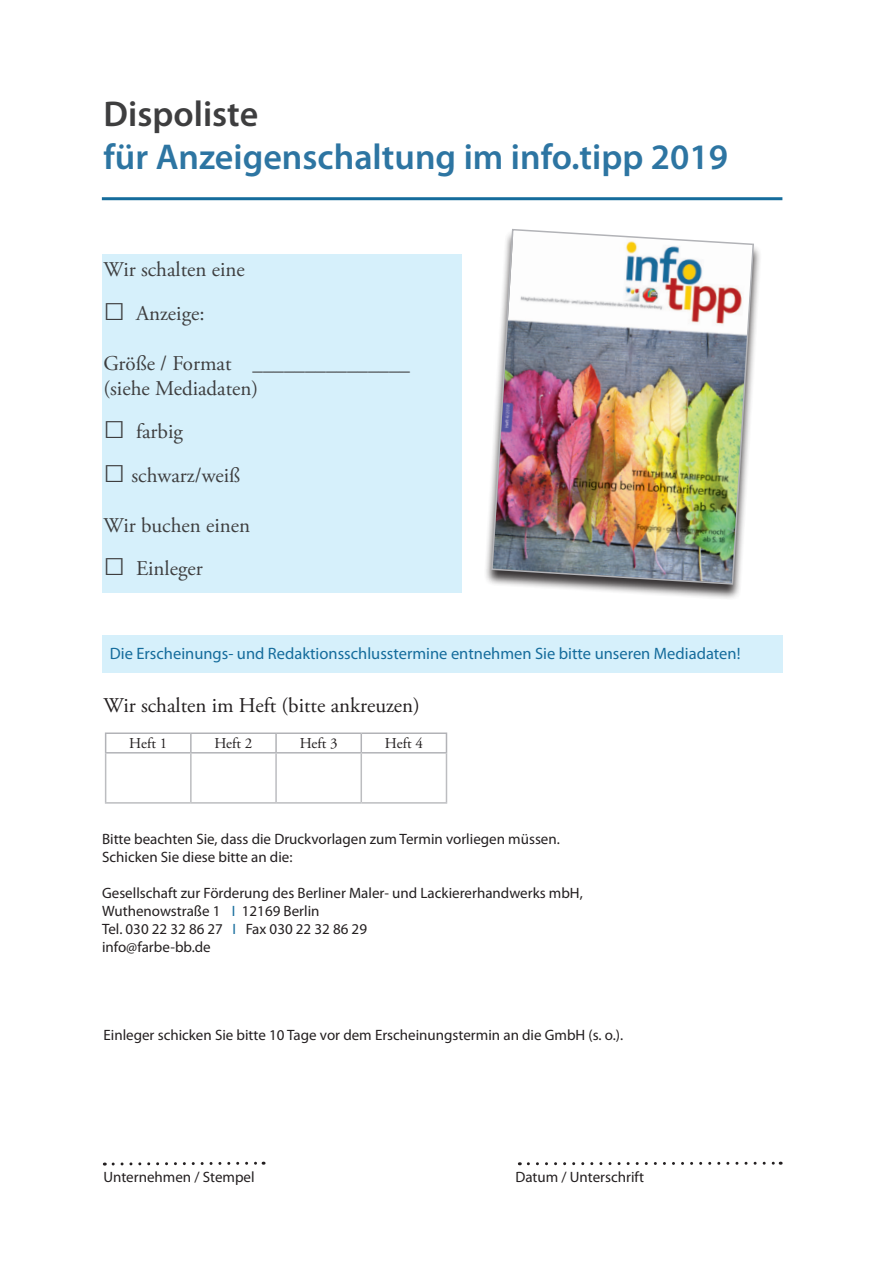
<style>
.page{position:relative;width:893px;height:1263px;background:#fff}
.page>*{position:absolute;margin:0;border:0;box-sizing:border-box;transform-origin:0 0}
.t1{font:600 36px "Myriad Pro";color:#2d75a2}
.t2{font:600 36px "Myriad Pro";color:#3e3e3f}
.t3{font:21px/25.2px "Adobe Garamond Pro";color:#3e3e3f}
.t4{font:21px "Adobe Garamond Pro";color:#231f20}
.t5{font:16.5px "Myriad Pro";color:#156c9c}
.t6{font:15px/18px "Myriad Pro";color:#231f20}
.t7{font:15px "Adobe Garamond Pro";color:#231f20}
.s1{font-family:"Trebuchet MS";font-weight:700;font-size:36px}
.s2{color:#156c9c}
</style>
<div class="page">
<div style="left:102px;top:254px;width:359px;height:339px;background:#d6f0fb"></div>
<div style="left:102px;top:635px;width:680px;height:37px;background:#d6f0fb"></div>
<svg style="left:104px;top:1161px;width:160px;height:5px"></svg>
<svg style="left:519px;top:1161px;width:262px;height:5px"></svg>
<hr style="left:105px;top:753px;width:1px;height:49px;background:#bcbdc0">
<hr style="left:190px;top:753px;width:2px;height:49px;background:#bcbdc0">
<hr style="left:275px;top:753px;width:2px;height:49px;background:#bcbdc0">
<hr style="left:361px;top:753px;width:1px;height:49px;background:#bcbdc0">
<hr style="left:446px;top:753px;width:1px;height:49px;background:#bcbdc0">
<hr style="left:105px;top:802px;width:86px;height:2px;background:#bcbdc0">
<hr style="left:191px;top:802px;width:85px;height:2px;background:#bcbdc0">
<hr style="left:276px;top:802px;width:85px;height:2px;background:#bcbdc0">
<hr style="left:361px;top:802px;width:86px;height:2px;background:#bcbdc0">
<hr style="left:105px;top:732px;width:86px;height:2px;background:#b2b3b7">
<svg style="left:105px;top:734px;width:1px;height:18px"></svg>
<hr style="left:191px;top:732px;width:85px;height:2px;background:#b2b3b7">
<svg style="left:190px;top:734px;width:2px;height:18px"></svg>
<hr style="left:276px;top:732px;width:85px;height:2px;background:#b2b3b7">
<svg style="left:275px;top:734px;width:2px;height:18px"></svg>
<hr style="left:361px;top:732px;width:86px;height:2px;background:#b2b3b7">
<svg style="left:361px;top:734px;width:1px;height:18px"></svg>
<svg style="left:446px;top:734px;width:1px;height:18px"></svg>
<hr style="left:105px;top:752px;width:86px;height:1px;background:#b2b3b7">
<hr style="left:191px;top:752px;width:85px;height:1px;background:#b2b3b7">
<hr style="left:276px;top:752px;width:85px;height:1px;background:#b2b3b7">
<hr style="left:361px;top:752px;width:86px;height:1px;background:#b2b3b7">
<hr style="left:102px;top:197px;width:680px;height:3px;background:#156c9c">
<div style="left:483px;top:230px;width:278px;height:371px;background:#231f20;opacity:.9"></div>
<img style="left:490px;top:229px;width:265px;height:356px">
<h1 class="t2" style="left:103px;top:100px;width:156px">Dispoliste</h1>
<h1 class="t1" style="left:103px;top:143px;width:626px">für Anzeigenschaltung im info.tipp 2019</h1>
<h2 class="t3" style="left:103px;top:259px;width:143px">Wir schalten eine</h2>
<h2 class="t3" style="left:103px;top:302px;width:103px"><span class="s1">□</span> Anzeige:</h2>
<h2 class="t3" style="left:103px;top:353px;width:308px">Größe / Format _______________ (siehe Mediadaten)</h2>
<h2 class="t3" style="left:103px;top:421px;width:81px"><span class="s1">□</span> farbig</h2>
<h2 class="t3" style="left:103px;top:464px;width:138px"><span class="s1">□</span> schwarz/weiß</h2>
<h2 class="t3" style="left:103px;top:515px;width:148px">Wir buchen einen</h2>
<h2 class="t3" style="left:103px;top:558px;width:101px"><span class="s1">□</span> Einleger</h2>
<p class="t5" style="left:110px;top:647px;width:632px">Die Erscheinungs- und Redaktionsschlusstermine entnehmen Sie bitte unseren Mediadaten!</p>
<h2 class="t4" style="left:103px;top:697px;width:318px">Wir schalten im Heft (bitte ankreuzen)</h2>
<p class="t7" style="left:129px;top:738px;width:39px">Heft 1</p>
<p class="t7" style="left:214px;top:738px;width:39px">Heft 2</p>
<p class="t7" style="left:300px;top:738px;width:39px">Heft 3</p>
<p class="t7" style="left:385px;top:738px;width:39px">Heft 4</p>
<p class="t6" style="left:102px;top:831px;width:459px">Bitte beachten Sie, dass die Druckvorlagen zum Termin vorliegen müssen.<br>Schicken Sie diese bitte an die:</p>
<p class="t6" style="left:102px;top:885px;width:482px">Gesellschaft zur Förderung des Berliner Maler- und Lackiererhandwerks mbH, Wuthenowstraße 1 <span class="s2">I</span> 12169 Berlin<br>Tel. 030 22 32 86 27 <span class="s2">I</span> Fax 030 22 32 86 29<br>info@farbe-bb.de</p>
<p class="t6" style="left:103px;top:1027px;width:521px">Einleger schicken Sie bitte 10 Tage vor dem Erscheinungstermin an die GmbH (s. o.).</p>
<p class="t6" style="left:103px;top:1169px;width:153px">Unternehmen / Stempel</p>
<p class="t6" style="left:515px;top:1169px;width:130px">Datum / Unterschrift</p>
</div>
